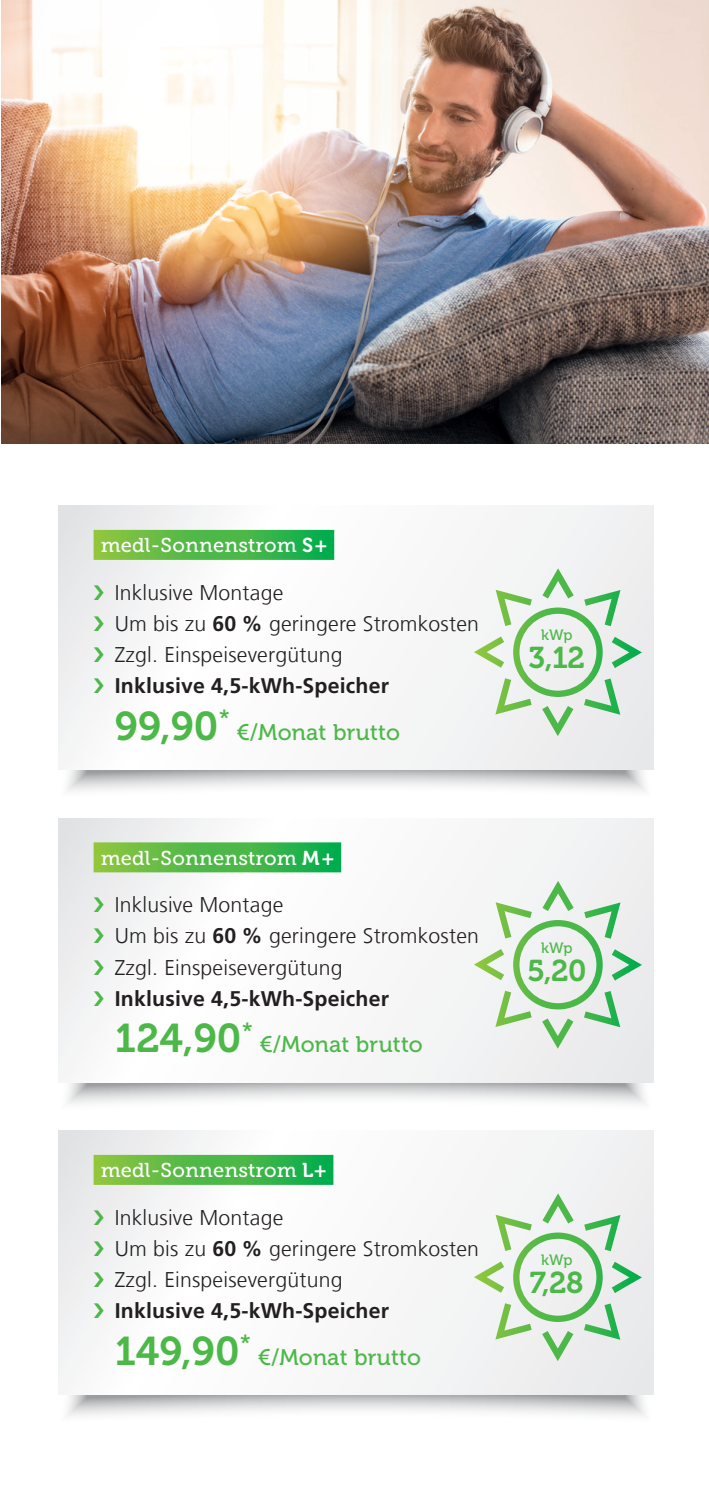
<style>
.page{position:relative;width:709px;height:1487px;background:#fff}
.page>*{position:absolute;margin:0;border:0;box-sizing:border-box;transform-origin:0 0}
.t1{font:40px "Museo 700";letter-spacing:.005em;color:#4cb848}
.t2{font:30px "Museo 700";color:#4cb848}
.t3{font:22.5px "Museo 500";letter-spacing:.01em;color:#4cb848}
.t4{font:300 21.25px/31.2px "Frutiger LT Com";letter-spacing:.01em;color:#231f20}
.t5{font:700 21.25px "Frutiger LT";letter-spacing:.01em;color:#231f20}
.t6{font:20px "Museo Slab 500";letter-spacing:.01em;color:#fff}
.t7{font:15px "Museo 500";color:#4cb848}
.s1{font-family:"Museo 700"}
.s2{font-family:"Frutiger LT";font-weight:700}
</style>
<div class="page">
<img style="left:1px;top:0;width:707px;height:443px">
<svg style="left:67px;top:770px;width:578px;height:21px"></svg>
<svg style="left:58px;top:506px;width:595px;height:264px"></svg>
<svg style="left:93px;top:530px;width:241px;height:30px;background:#4db848"></svg>
<svg style="left:473px;top:568px;width:168px;height:168px"></svg>
<svg style="left:67px;top:1082px;width:586px;height:22px"></svg>
<svg style="left:58px;top:818px;width:595px;height:264px"></svg>
<svg style="left:93px;top:842px;width:248px;height:30px;background:#4eb949"></svg>
<svg style="left:473px;top:881px;width:168px;height:168px"></svg>
<svg style="left:67px;top:1395px;width:578px;height:21px"></svg>
<svg style="left:58px;top:1131px;width:595px;height:264px"></svg>
<svg style="left:93px;top:1155px;width:240px;height:30px;background:#4db847"></svg>
<svg style="left:473px;top:1193px;width:168px;height:168px"></svg>
<img style="left:1px;top:0;width:603px;height:381px">
<svg style="left:94px;top:585px;width:10px;height:15px"></svg>
<svg style="left:94px;top:616px;width:10px;height:15px"></svg>
<svg style="left:94px;top:647px;width:10px;height:15px"></svg>
<svg style="left:94px;top:678px;width:10px;height:15px"></svg>
<svg style="left:94px;top:897px;width:10px;height:15px"></svg>
<svg style="left:94px;top:928px;width:10px;height:15px"></svg>
<svg style="left:94px;top:960px;width:10px;height:15px"></svg>
<svg style="left:94px;top:991px;width:10px;height:15px"></svg>
<svg style="left:94px;top:1210px;width:10px;height:15px"></svg>
<svg style="left:94px;top:1241px;width:10px;height:15px"></svg>
<svg style="left:94px;top:1272px;width:10px;height:15px"></svg>
<svg style="left:94px;top:1303px;width:10px;height:15px"></svg>
<p class="t6" style="left:101px;top:534px;width:228px">medl-Sonnenstrom <span class="s1">S+</span></p>
<p class="t4" style="left:115px;top:577px;width:365px">Inklusive Montage<br>Um bis zu <span class="s2">60 %</span> geringere Stromkosten<br>Zzgl. Einspeisevergütung</p>
<p class="t5" style="left:115px;top:673px;width:276px">Inklusive 4,5-kWh-Speicher</p>
<h1 class="t1" style="left:115px;top:704px;width:117px">99,90<sup>*</sup></h1>
<p class="t3" style="left:236px;top:720px;width:165px">€/Monat brutto</p>
<p class="t6" style="left:101px;top:847px;width:235px">medl-Sonnenstrom <span class="s1">M+</span></p>
<p class="t4" style="left:115px;top:889px;width:365px">Inklusive Montage<br>Um bis zu <span class="s2">60 %</span> geringere Stromkosten<br>Zzgl. Einspeisevergütung</p>
<p class="t5" style="left:115px;top:986px;width:276px">Inklusive 4,5-kWh-Speicher</p>
<h1 class="t1" style="left:115px;top:1016px;width:139px">124,90<sup>*</sup></h1>
<p class="t3" style="left:259px;top:1032px;width:165px">€/Monat brutto</p>
<p class="t6" style="left:101px;top:1159px;width:227px">medl-Sonnenstrom <span class="s1">L+</span></p>
<p class="t4" style="left:115px;top:1202px;width:365px">Inklusive Montage<br>Um bis zu <span class="s2">60 %</span> geringere Stromkosten<br>Zzgl. Einspeisevergütung</p>
<p class="t5" style="left:115px;top:1298px;width:276px">Inklusive 4,5-kWh-Speicher</p>
<h1 class="t1" style="left:115px;top:1329px;width:138px">149,90<sup>*</sup></h1>
<p class="t3" style="left:257px;top:1345px;width:165px">€/Monat brutto</p>
<p class="t7" style="left:540px;top:627px;width:33px">kWp</p>
<h2 class="t2" style="left:528px;top:641px;width:58px">3,12</h2>
<p class="t7" style="left:540px;top:939px;width:33px">kWp</p>
<h2 class="t2" style="left:527px;top:954px;width:61px">5,20</h2>
<p class="t7" style="left:540px;top:1252px;width:33px">kWp</p>
<h2 class="t2" style="left:529px;top:1266px;width:55px">7,28</h2>
</div>
